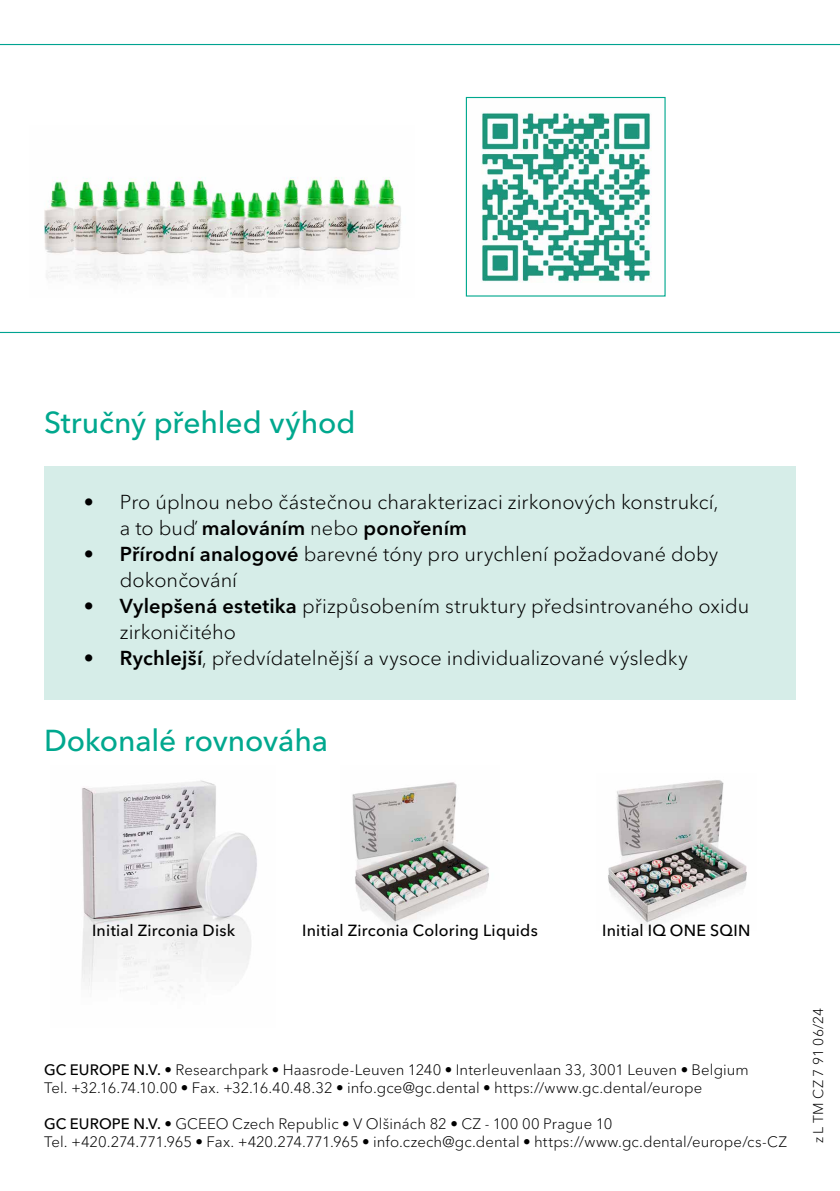
<style>
.page{position:relative;width:840px;height:1191px;background:#fff}
.page>*{position:absolute;margin:0;border:0;box-sizing:border-box;transform-origin:0 0}
.t1{font:500 30px "Avenir Next Cyr";letter-spacing:-.005em;color:#00a88e}
.t2{font:300 20px/26px "Avenir Next Cyr";letter-spacing:.005em;color:#000}
.t3{font:500 16px "Avenir Next Cyr";letter-spacing:.015em;color:#000}
.t4{font:300 15px/18px "Avenir Next Cyr";letter-spacing:.005em;color:#000}
.t5{font:300 14px "Avenir Next Cyr";letter-spacing:.02em;color:#000}
.s1{font-weight:600}
.s2{font-weight:500}
</style>
<div class="page">
<img style="left:352px;top:782px;width:137px;height:145px">
<img style="left:608px;top:780px;width:139px;height:146px">
<img style="left:82px;top:780px;width:175px;height:212px">
<img style="left:481px;top:112px;width:171px;height:170px">
<div style="left:465px;top:97px;width:200px;height:199px;border:1px solid #00a88e"></div>
<img style="left:44px;top:177px;width:357px;height:106px">
<hr style="left:839px;top:154px;width:1px;height:77px;background:#00a391">
<hr style="left:0;top:332px;width:839px;height:1px;background:#00a391">
<svg style="left:0;top:43px;width:839px;height:3px"></svg>
<div style="left:44px;top:466px;width:751px;height:233px;background:#d6ede8"></div>
<h1 class="t1" style="left:44px;top:404px;width:313px">Stručný přehled výhod</h1>
<h2 class="t2" style="left:120px;top:489px;width:600px;text-indent:-36px">• Pro úplnou nebo částečnou charakterizaci zirkonových konstrukcí, a to buď <span class="s1">malováním</span> nebo <span class="s1">ponořením</span></h2>
<h2 class="t2" style="left:120px;top:541px;width:599px;text-indent:-36px"><span class="s1">• Přírodní analogové</span> barevné tóny pro urychlení požadované doby dokončování</h2>
<h2 class="t2" style="left:120px;top:593px;width:630px;text-indent:-36px"><span class="s1">• Vylepšená estetika</span> přizpůsobením struktury předsintrovaného oxidu zirkoničitého</h2>
<h2 class="t2" style="left:84px;top:645px;width:605px"><span class="s1">• Rychlejší</span>, předvídatelnější a vysoce individualizované výsledky</h2>
<h1 class="t1" style="left:44px;top:722px;width:285px">Dokonalé rovnováha</h1>
<p class="t3" style="left:92px;top:921px;width:145px">Initial Zirconia Disk</p>
<p class="t3" style="left:302px;top:921px;width:237px">Initial Zirconia Coloring Liquids</p>
<p class="t3" style="left:601px;top:921px;width:150px">Initial IQ ONE SQIN</p>
<p class="t4" style="left:44px;top:1060px;width:706px"><span class="s2">GC EUROPE N.V.</span> • Researchpark • Haasrode-Leuven 1240 • Interleuvenlaan 33, 3001 Leuven • Belgium<br>Tel. +32.16.74.10.00 • Fax. +32.16.40.48.32 • info.gce@gc.dental • https://www.gc.dental/europe</p>
<p class="t4" style="left:44px;top:1114px;width:744px"><span class="s2">GC EUROPE N.V.</span> • GCEEO Czech Republic • V Olšinách 82 • CZ - 100 00 Prague 10<br>Tel. +420.274.771.965 • Fax. +420.274.771.965 • info.czech@gc.dental • https://www.gc.dental/europe/cs-CZ</p>
<p class="t5" style="left:809px;top:1143px;width:137px;rotate:-90deg">z L TM CZ 7 91 06/24</p>
</div>
